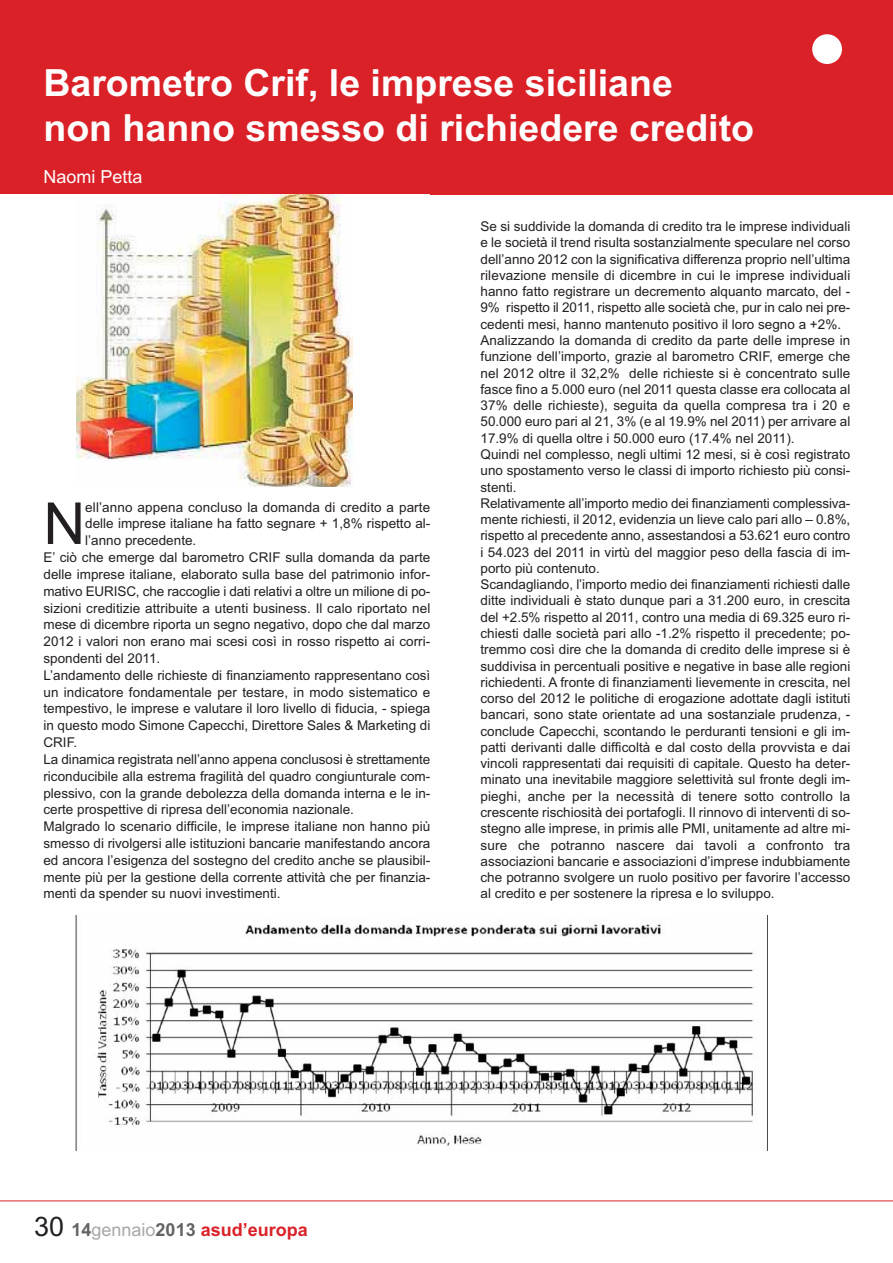
<style>
.page{position:relative;width:893px;height:1263px;background:#fff}
.page>*{position:absolute;margin:0;border:0;box-sizing:border-box;transform-origin:0 0}
.t1{font:57.9px "Arial";color:#231f20}
.t2{font:700 37.5px/45px "Arial";color:#fff}
.t3{font:700 18px "Arial";color:#da2128}
.t4{font:18px "Arial";color:#fff}
.t5{font:13.5px/16.4px "Arial";color:#231f20}
.s1{font-weight:400;font-size:27px;color:#231f20}
.s2{color:#656262}
.s3{font-weight:400;color:#a9a7a6}
</style>
<div class="page">
<div style="left:0;top:0;width:892px;height:194px;background:#da2128"></div>
<div style="left:812px;top:34px;width:30px;height:30px;background:#fff;border-radius:50%"></div>
<img style="left:77px;top:194px;width:276px;height:293px">
<hr style="left:0;top:1201px;width:892px;height:1px;background:#da2128">
<img style="left:76px;top:915px;width:679px;height:235px">
<h2 class="t2" style="left:43px;top:64px;width:712px">Barometro Crif, le imprese siciliane<br>non hanno smesso di richiedere credito</h2>
<h3 class="t4" style="left:43px;top:171px;width:100px">Naomi Petta</h3>
<h1 class="t1" style="left:43px;top:503px;width:43px">N</h1>
<p class="t5" style="left:85px;top:500px;width:346px">ell’anno appena concluso la domanda di credito a parte</p>
<p class="t5" style="left:85px;top:517px;width:346px">delle imprese italiane ha fatto segnare + 1,8% rispetto al-</p>
<p class="t5" style="left:85px;top:534px;width:113px">l’anno precedente.</p>
<p class="t5" style="left:43px;top:550px;width:388px">E’ ciò che emerge dal barometro CRIF sulla domanda da parte</p>
<p class="t5" style="left:43px;top:567px;width:388px">delle imprese italiane, elaborato sulla base del patrimonio infor-</p>
<p class="t5" style="left:43px;top:584px;width:388px">mativo EURISC, che raccoglie i dati relativi a oltre un milione di po-</p>
<p class="t5" style="left:43px;top:601px;width:388px">sizioni creditizie attribuite a utenti business. Il calo riportato nel</p>
<p class="t5" style="left:43px;top:618px;width:388px">mese di dicembre riporta un segno negativo, dopo che dal marzo</p>
<p class="t5" style="left:43px;top:635px;width:388px">2012 i valori non erano mai scesi così in rosso rispetto ai corri-</p>
<p class="t5" style="left:43px;top:651px;width:118px">spondenti del 2011.</p>
<p class="t5" style="left:43px;top:668px;width:388px">L’andamento delle richieste di finanziamento rappresentano così</p>
<p class="t5" style="left:43px;top:685px;width:388px">un indicatore fondamentale per testare, in modo sistematico e</p>
<p class="t5" style="left:43px;top:702px;width:388px">tempestivo, le imprese e valutare il loro livello di fiducia, - spiega</p>
<p class="t5" style="left:43px;top:719px;width:388px">in questo modo Simone Capecchi, Direttore Sales &amp; Marketing di</p>
<p class="t5" style="left:43px;top:735px;width:35px">CRIF.</p>
<p class="t5" style="left:43px;top:752px;width:388px">La dinamica registrata nell’anno appena conclusosi è strettamente</p>
<p class="t5" style="left:43px;top:769px;width:388px">riconducibile alla estrema fragilità del quadro congiunturale com-</p>
<p class="t5" style="left:43px;top:786px;width:388px">plessivo, con la grande debolezza della domanda interna e le in-</p>
<p class="t5" style="left:43px;top:803px;width:312px">certe prospettive di ripresa dell’economia nazionale.</p>
<p class="t5" style="left:43px;top:820px;width:388px">Malgrado lo scenario difficile, le imprese italiane non hanno più</p>
<p class="t5" style="left:43px;top:836px;width:388px">smesso di rivolgersi alle istituzioni bancarie manifestando ancora</p>
<p class="t5" style="left:43px;top:853px;width:388px">ed ancora l’esigenza del sostegno del credito anche se plausibil-</p>
<p class="t5" style="left:43px;top:870px;width:388px">mente più per la gestione della corrente attività che per finanzia-</p>
<p class="t5" style="left:43px;top:887px;width:238px">menti da spender su nuovi investimenti.</p>
<p class="t5" style="left:480px;top:219px;width:371px">Se si suddivide la domanda di credito tra le imprese individuali e le società il trend risulta sostanzialmente speculare nel corso dell’anno 2012 con la significativa differenza proprio nell’ultima rilevazione mensile di dicembre in cui le imprese individuali hanno fatto registrare un decremento alquanto marcato, del - 9% rispetto il 2011, rispetto alle società che, pur in calo nei pre&shy;cedenti mesi, hanno mantenuto positivo il loro segno a +2%.<br>Analizzando la domanda di credito da parte delle imprese in funzione dell’importo, grazie al barometro CRIF, emerge che nel 2012 oltre il 32,2% delle richieste si è concentrato sulle fasce fino a 5.000 euro (nel 2011 questa classe era collocata al 37% delle richieste), seguita da quella compresa tra i 20 e 50.000 euro pari al 21, 3% (e al 19.9% nel 2011) per arrivare al 17.9% di quella oltre i 50.000 euro (17.4% nel 2011).<br>Quindi nel complesso, negli ultimi 12 mesi, si è così registrato uno spostamento verso le classi di importo richiesto più consi&shy;stenti.<br>Relativamente all’importo medio dei finanziamenti complessiva&shy;mente richiesti, il 2012, evidenzia un lieve calo pari allo – 0.8%, rispetto al precedente anno, assestandosi a 53.621 euro contro i 54.023 del 2011 in virtù del maggior peso della fascia di im&shy;porto più contenuto.<br>Scandagliando, l’importo medio dei finanziamenti richiesti dalle ditte individuali è stato dunque pari a 31.200 euro, in crescita del +2.5% rispetto al 2011, contro una media di 69.325 euro ri&shy;chiesti dalle società pari allo -1.2% rispetto il precedente; po&shy;tremmo così dire che la domanda di credito delle imprese si è suddivisa in percentuali positive e negative in base alle regioni richiedenti. A fronte di finanziamenti lievemente in crescita, nel corso del 2012 le politiche di erogazione adottate dagli istituti bancari, sono state orientate ad una sostanziale prudenza, - conclude Capecchi, scontando le perduranti tensioni e gli im&shy;patti derivanti dalle difficoltà e dal costo della provvista e dai vincoli rappresentati dai requisiti di capitale. Questo ha deter&shy;minato una inevitabile maggiore selettività sul fronte degli im&shy;pieghi, anche per la necessità di tenere sotto controllo la crescente rischiosità dei portafogli. Il rinnovo di interventi di so&shy;stegno alle imprese, in primis alle PMI, unitamente ad altre mi&shy;sure che potranno nascere dai tavoli a confronto tra associazioni bancarie e associazioni d’imprese indubbiamente che potranno svolgere un ruolo positivo per favorire l’accesso al credito e per sostenere la ripresa e lo sviluppo.</p>
<h3 class="t3" style="left:34px;top:1223px;width:275px"><span class="s1">30</span> <span class="s2">14</span><span class="s3">gennaio</span><span class="s2">2013</span> asud’europa</h3>
</div>
